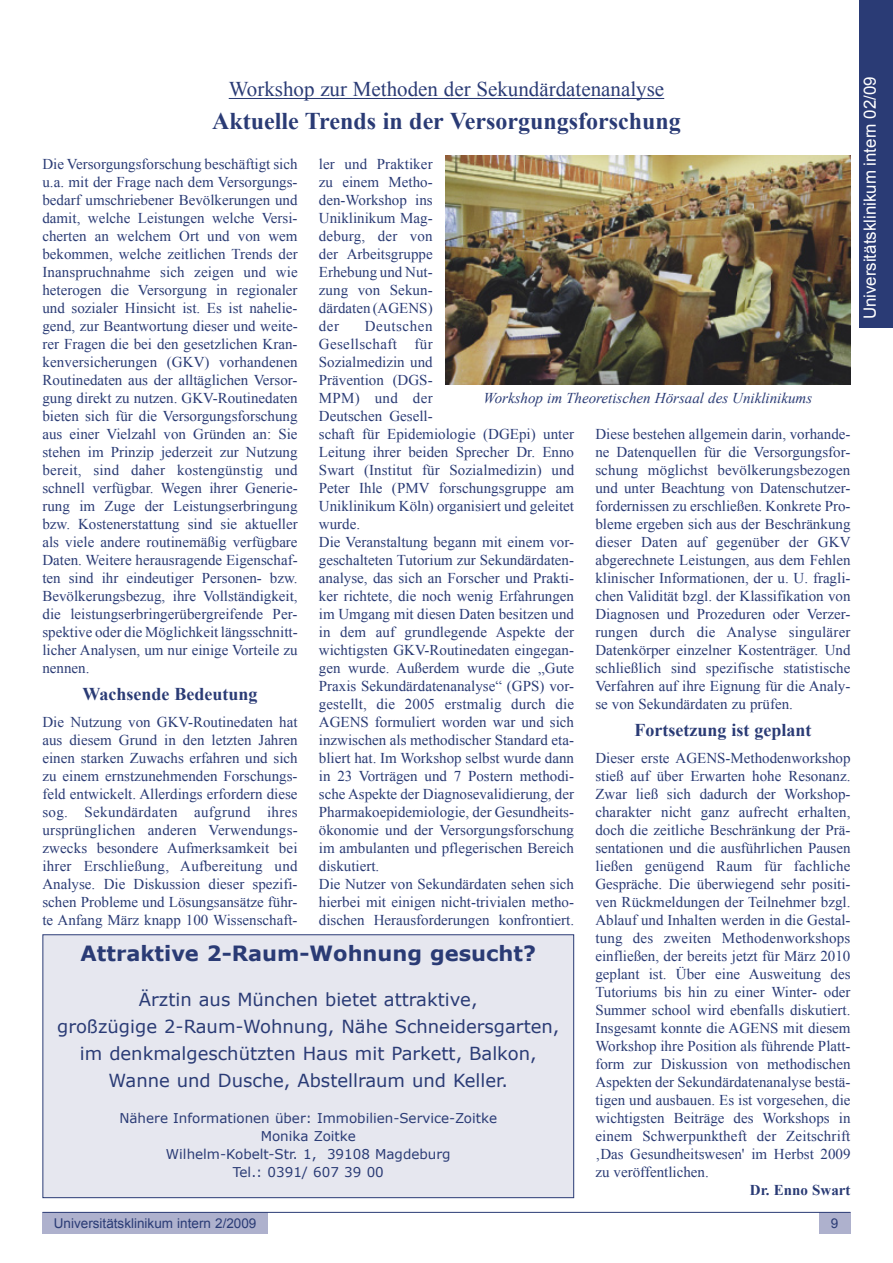
<style>
.page{position:relative;width:893px;height:1263px;background:#fff}
.page>*{position:absolute;margin:0;border:0;box-sizing:border-box;transform-origin:0 0}
.t1{font:700 24px "Times New Roman";color:#2a3b75}
.t2{font:21px "Times New Roman";color:#2a3b75}
.t3{font:700 21px "Verdana";color:#2a3b75}
.t4{font:18px/27px "Verdana";color:#2a3b75;text-align:center}
.t5{font:700 18px "Times New Roman";color:#2a3b75}
.t6{font:16.8px "Arial";color:#fff}
.t7{font:15px/18px "Times New Roman";color:#2a3b75;text-align:justify}
.t8{font:italic 15px "Times New Roman";color:#2a3b75}
.t9{font:700 15px "Times New Roman";color:#2a3b75}
.t10{font:13.5px/18px "Verdana";color:#2a3b75;text-align:center}
.t11{font:13.5px "Arial";color:#2a3b75}
</style>
<div class="page">
<div style="left:42px;top:1212px;width:226px;height:21px;background:#aeb1cd"></div>
<div style="left:818px;top:1212px;width:32px;height:21px;background:#aeb1cd"></div>
<div style="left:859px;top:0;width:34px;height:327px;background:#2a3b75"></div>
<hr style="left:42px;top:1212px;width:808px;height:1px;background:#2a3b75">
<div style="left:43px;top:935px;width:531px;height:262px;background:#e6e7ef"></div>
<div style="left:42px;top:934px;width:532px;height:264px;border:1px solid #2a3b75"></div>
<hr style="left:229px;top:98px;width:435px;height:1px;background:#2a3b75">
<img style="left:445px;top:155px;width:405px;height:230px">
<h2 class="t2" style="left:229px;top:77px;width:437px">Workshop zur Methoden der Sekundärdatenanalyse</h2>
<h1 class="t1" style="left:212px;top:107px;width:470px">Aktuelle Trends in der Versorgungsforschung</h1>
<p class="t7" style="left:42px;top:154px;width:257px">Die Versorgungsforschung beschäftigt sich u.a. mit der Frage nach dem Versorgungs&shy;bedarf umschriebener Bevölkerungen und damit, welche Leistungen welche Versi&shy;cherten an welchem Ort und von wem bekommen, welche zeitlichen Trends der Inanspruchnahme sich zeigen und wie heterogen die Versorgung in regionaler und sozialer Hinsicht ist. Es ist nahelie&shy;gend, zur Beantwortung dieser und weite&shy;rer Fragen die bei den gesetzlichen Kran&shy;kenversicherungen (GKV) vorhandenen Routinedaten aus der alltäglichen Versor&shy;gung direkt zu nutzen. GKV-Routinedaten bieten sich für die Versorgungsforschung aus einer Vielzahl von Gründen an: Sie stehen im Prinzip jederzeit zur Nutzung bereit, sind daher kostengünstig und schnell verfügbar. Wegen ihrer Generie&shy;rung im Zuge der Leistungserbringung bzw. Kostenerstattung sind sie aktueller als viele andere routinemäßig verfügbare Daten. Weitere herausragende Eigenschaf&shy;ten sind ihr eindeutiger Personen- bzw.<br>Bevölkerungsbezug, ihre Vollständigkeit, die leistungserbringerübergreifende Per - spektive oder die Möglichkeit längsschnitt&shy;licher Analysen, um nur einige Vorteile zu nennen.</p>
<p class="t5" style="left:83px;top:683px;width:176px">Wachsende Bedeutung</p>
<p class="t7" style="left:42px;top:712px;width:257px">Die Nutzung von GKV-Routinedaten hat aus diesem Grund in den letzten Jahren einen starken Zuwachs erfahren und sich zu einem ernstzunehmenden Forschungs&shy;feld entwickelt. Allerdings erfordern diese sog. Sekundärdaten aufgrund ihres ursprünglichen anderen Verwendungs&shy;zwecks besondere Aufmerksamkeit bei ihrer Erschließung, Aufbereitung und Analyse. Die Diskussion dieser spezifi&shy;schen Probleme und Lösungsansätze führ&shy;te Anfang März knapp 100 Wissenschaft-</p>
<p class="t7" style="left:319px;top:154px;width:115px">ler und Praktiker zu einem Metho&shy;den-Workshop ins Uniklinikum Mag&shy;deburg, der von der Arbeitsgruppe Erhebung und Nut&shy;zung von Sekun&shy;därdaten (AGENS) der</p>
<p class="t7" style="left:319px;top:316px;width:257px;text-align:left;text-indent:46px">Deutschen<br>Gesellschaft für<br>Sozialmedizin und<br>Prävention (DGS-<br>MPM) und der<br>Deutschen Gesell-<br>schaft für Epidemiologie (DGEpi) unter Leitung ihrer beiden Sprecher Dr. Enno Swart (Institut für Sozialmedizin) und Peter Ihle (PMV forschungsgruppe am Uniklinikum Köln) organisiert und geleitet wurde.<br>Die Veranstaltung begann mit einem vor&shy;geschalteten Tutorium zur Sekundärdaten&shy;analyse, das sich an Forscher und Prakti&shy;ker richtete, die noch wenig Erfahrungen im Umgang mit diesen Daten besitzen und in dem auf grundlegende Aspekte der wichtigsten GKV-Routinedaten eingegan&shy;gen wurde. Außerdem wurde die „Gute Praxis Sekundärdatenanalyse“ (GPS) vor&shy;gestellt, die 2005 erstmalig durch die AGENS formuliert worden war und sich inzwischen als methodischer Standard eta&shy;bliert hat. Im Workshop selbst wurde dann in 23 Vorträgen und 7 Postern methodi&shy;sche Aspekte der Diagnosevalidierung, der Pharmakoepidemiologie, der Gesundheits&shy;ökonomie und der Versorgungsforschung im ambulanten und pflegerischen Bereich diskutiert.<br>Die Nutzer von Sekundärdaten sehen sich hierbei mit einigen nicht-trivialen metho&shy;dischen Herausforderungen konfrontiert.</p>
<p class="t8" style="left:484px;top:389px;width:330px">Workshop im Theoretischen Hörsaal des Uniklinikums</p>
<p class="t7" style="left:595px;top:424px;width:257px">Diese bestehen allgemein darin, vorhande&shy;ne Datenquellen für die Versorgungsfor&shy;schung möglichst bevölkerungsbezogen und unter Beachtung von Datenschutzer&shy;fordernissen zu erschließen. Konkrete Pro&shy;bleme ergeben sich aus der Beschränkung dieser Daten auf gegenüber der GKV abgerechnete Leistungen, aus dem Fehlen klinischer Informationen, der u. U. fragli&shy;chen Validität bzgl. der Klassifikation von Diagnosen und Prozeduren oder Verzer&shy;rungen durch die Analyse singulärer Datenkörper einzelner Kostenträger. Und schließlich sind spezifische statistische Verfahren auf ihre Eignung für die Analy&shy;se von Sekundärdaten zu prüfen.</p>
<p class="t5" style="left:634px;top:719px;width:178px">Fortsetzung ist geplant</p>
<p class="t7" style="left:595px;top:748px;width:257px">Dieser erste AGENS-Methodenworkshop stieß auf über Erwarten hohe Resonanz.<br>Zwar ließ sich dadurch der Workshop&shy;charakter nicht ganz aufrecht erhalten, doch die zeitliche Beschränkung der Prä&shy;sentationen und die ausführlichen Pausen ließen genügend Raum für fachliche Gespräche. Die überwiegend sehr positi&shy;ven Rückmeldungen der Teilnehmer bzgl.<br>Ablauf und Inhalten werden in die Gestal&shy;tung des zweiten Methodenworkshops einfließen, der bereits jetzt für März 2010 geplant ist. Über eine Ausweitung des Tutoriums bis hin zu einer Winter- oder Summer school wird ebenfalls diskutiert.<br>Insgesamt konnte die AGENS mit diesem Workshop ihre Position als führende Platt&shy;form zur Diskussion von methodischen Aspekten der Sekundärdatenanalyse bestä&shy;tigen und ausbauen. Es ist vorgesehen, die wichtigsten Beiträge des Workshops in einem Schwerpunktheft der Zeitschrift ‚Das Gesundheitswesen' im Herbst 2009 zu veröffentlichen.</p>
<p class="t9" style="left:750px;top:1181px;width:102px">Dr. Enno Swart</p>
<h2 class="t3" style="left:81px;top:939px;width:457px">Attraktive 2-Raum-Wohnung gesucht?</h2>
<p class="t4" style="left:57px;top:985px;width:504px">Ärztin aus München bietet attraktive,<br>großzügige 2-Raum-Wohnung, Nähe Schneidersgarten, im denkmalgeschützten Haus mit Parkett, Balkon, Wanne und Dusche, Abstellraum und Keller.</p>
<p class="t10" style="left:119px;top:1108px;width:379px">Nähere Informationen über: Immobilien-Service-Zoitke Monika Zoitke<br>Wilhelm-Kobelt-Str. 1, 39108 Magdeburg<br>Tel.: 0391/ 607 39 00</p>
<p class="t11" style="left:54px;top:1215px;width:204px">Universitätsklinikum intern 2/2009</p>
<p class="t11" style="left:831px;top:1215px;width:9px">9</p>
<p class="t6" style="left:860px;top:319px;width:244px;rotate:-90deg">Universitätsklinikum intern 02/09</p>
</div>
